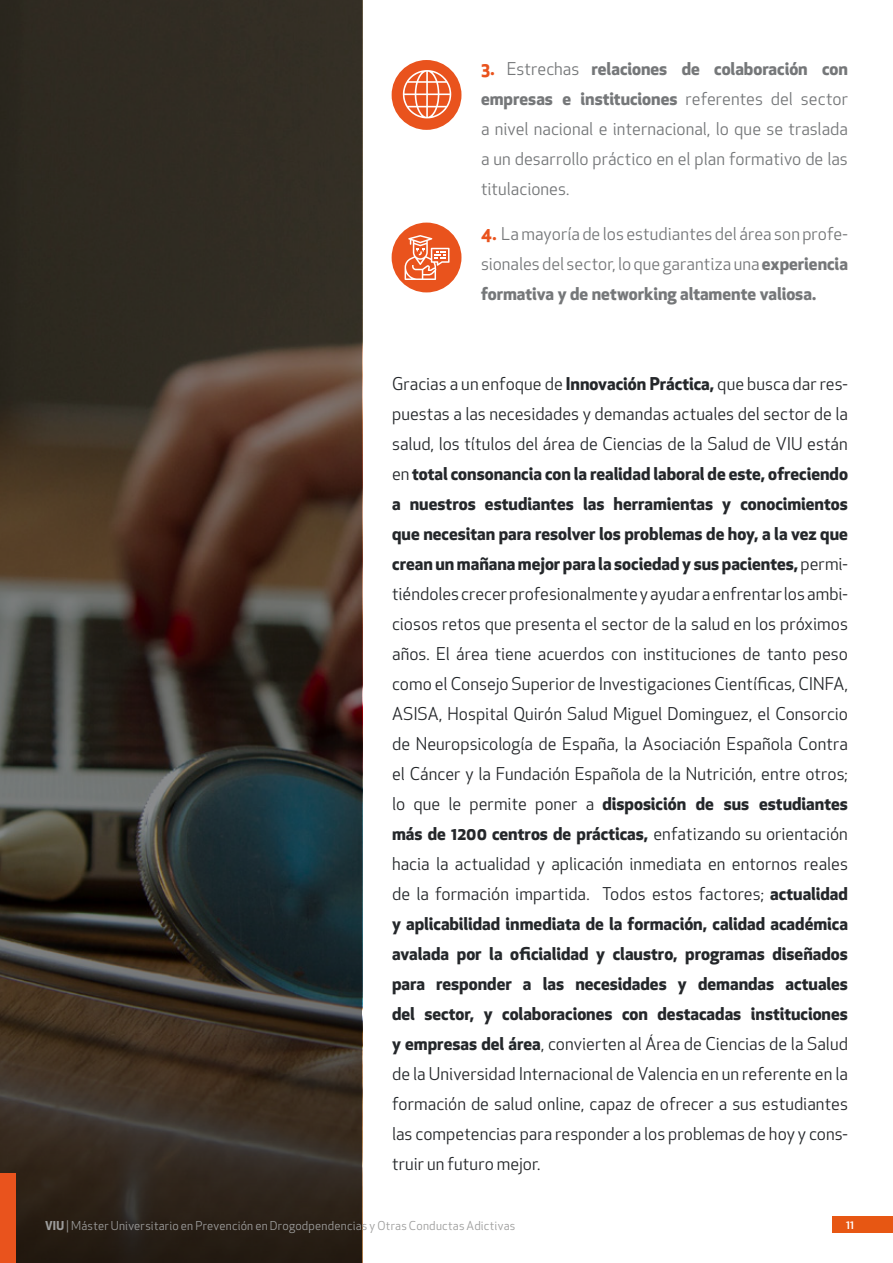
<style>
.page{position:relative;width:893px;height:1263px;background:#fff}
.page>*{position:absolute;margin:0;border:0;box-sizing:border-box;transform-origin:0 0}
.t1{font:17.25px/30px "Apex New";letter-spacing:.005em;color:#24272a;text-align:justify}
.t2{font:17.25px/30px "Apex New";color:#757779;text-align:justify}
.t3{font:12px "Apex New";letter-spacing:.02em;color:#9d9d9c}
.t4{font:500 12px "Apex New";color:#fff}
.s1{font-weight:700;color:#e9531d}
.s2{font-weight:700}
</style>
<div class="page">
<svg style="left:0;top:0;width:362px;height:761px;background:#3b3026"></svg>
<div style="left:833px;top:1217px;width:60px;height:16px;background:#e75713"></div>
<svg style="left:0;top:761px;width:362px;height:502px;background:#323029"></svg>
<div style="left:0;top:1173px;width:15px;height:90px;background:#e9531d"></div>
<div style="left:392px;top:60px;width:69px;height:70px;background:#e9531d;border-radius:50%"></div>
<div style="left:392px;top:223px;width:69px;height:69px;background:#e9531d;border-radius:50%"></div>
<svg style="left:403px;top:70px;width:48px;height:48px"></svg>
<svg style="left:405px;top:235px;width:44px;height:45px"></svg>
<p class="t2" style="left:481px;top:54px;width:369px"><span class="s1">3.</span> Estrechas <span class="s2">relaciones de colaboración con empresas e instituciones</span> referentes del sector a nivel nacional e internacional, lo que se traslada a un desarrollo práctico en el plan formativo de las titulaciones.</p>
<p class="t2" style="left:481px;top:219px;width:368px"><span class="s1">4.</span> La mayoría de los estudiantes del área son profe&shy;sionales del sector, lo que garantiza una <span class="s2">experiencia formativa y de networking altamente valiosa.</span></p>
<p class="t1" style="left:392px;top:369px;width:457px">Gracias a un enfoque de <span class="s2">Innovación Práctica,</span> que busca dar res&shy;puestas a las necesidades y demandas actuales del sector de la salud, los títulos del área de Ciencias de la Salud de VIU están en <span class="s2">total consonancia con la realidad laboral de este, ofreciendo a nuestros estudiantes las herramientas y conocimientos que necesitan para resolver los problemas de hoy, a la vez que crean un mañana mejor para la sociedad y sus pacientes,</span> permi&shy;tiéndoles crecer profesionalmente y ayudar a enfrentar los ambi&shy;ciosos retos que presenta el sector de la salud en los próximos años. El área tiene acuerdos con instituciones de tanto peso como el Consejo Superior de Investigaciones Científicas, CINFA, ASISA, Hospital Quirón Salud Miguel Dominguez, el Consorcio de Neuropsicología de España, la Asociación Española Contra el Cáncer y la Fundación Española de la Nutrición, entre otros; lo que le permite poner a <span class="s2">disposición de sus estudiantes más de 1200 centros de prácticas,</span> enfatizando su orientación hacia la actualidad y aplicación inmediata en entornos reales de la formación impartida. Todos estos factores; <span class="s2">actualidad y aplicabilidad inmediata de la formación, calidad académica avalada por la oficialidad y claustro, programas diseñados para responder a las necesidades y demandas actuales del sector, y colaboraciones con destacadas instituciones y empresas del área</span>, convierten al Área de Ciencias de la Salud de la Universidad Internacional de Valencia en un referente en la formación de salud online, capaz de ofrecer a sus estudiantes las competencias para responder a los problemas de hoy y cons&shy;truir un futuro mejor.</p>
<p class="t3" style="left:45px;top:1218px;width:472px"><span class="s2">VIU</span> | Máster Universitario en Prevención en Drogodpendencias y Otras Conductas Adictivas</p>
<p class="t4" style="left:846px;top:1216px;width:10px">11</p>
</div>
